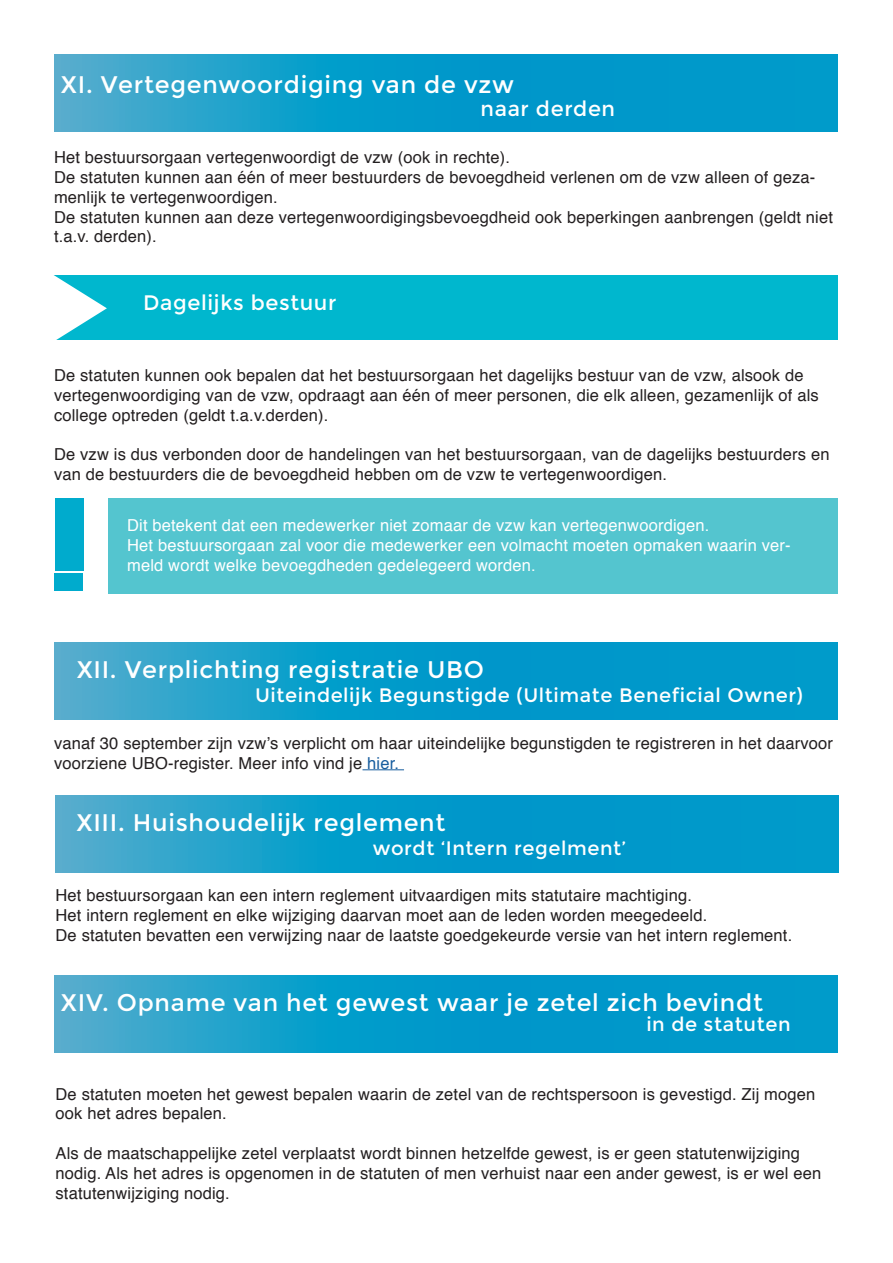
<style>
.page{position:relative;width:893px;height:1263px;background:#fff}
.page>*{position:absolute;margin:0;border:0;box-sizing:border-box;transform-origin:0 0}
.t1{font:24px "Montserrat";letter-spacing:.03em;color:#fff}
.t2{font:21px "Montserrat";letter-spacing:.03em;color:#fff}
.t3{font:19.5px "Montserrat";letter-spacing:.03em;color:#fff}
.t4{font:16.5px/19.8px "Helvetica";letter-spacing:.01em;color:#231f20}
.t5{font:16.5px/19.8px "Helvetica";letter-spacing:.01em;color:#fff}
.s1{color:#175d9e}
</style>
<div class="page">
<div style="left:108px;top:498px;width:729px;height:96px;background:#54c5cf"></div>
<svg style="left:54px;top:643px;width:783px;height:77px;background:#0f9dca"></svg>
<svg style="left:54px;top:54px;width:783px;height:77px;background:#0f9dca"></svg>
<div style="left:53px;top:276px;width:784px;height:64px;background:#00b7ce"></div>
<svg style="left:53px;top:275px;width:54px;height:65px"></svg>
<div style="left:55px;top:498px;width:29px;height:73px;background:#00abcd"></div>
<div style="left:54px;top:573px;width:29px;height:18px;background:#00abcd"></div>
<svg style="left:56px;top:795px;width:783px;height:77px;background:#0f9dca"></svg>
<hr style="left:362px;top:769px;width:42px;height:1px;background:#175d9e">
<svg style="left:54px;top:975px;width:783px;height:77px;background:#0f9dca"></svg>
<p class="t1" style="left:61px;top:70px;width:455px">XI. Vertegenwoordiging van de vzw</p>
<p class="t2" style="left:480px;top:96px;width:136px">naar derden</p>
<p class="t4" style="left:54px;top:148px;width:458px">Het bestuursorgaan vertegenwoordigt de vzw (ook in rechte).</p>
<p class="t4" style="left:54px;top:168px;width:763px">De statuten kunnen aan één of meer bestuurders de bevoegdheid verlenen om de vzw alleen of geza&shy;menlijk te vertegenwoordigen.</p>
<p class="t4" style="left:54px;top:207px;width:780px">De statuten kunnen aan deze vertegenwoordigingsbevoegdheid ook beperkingen aanbrengen (geldt niet t.a.v. derden).</p>
<p class="t2" style="left:143px;top:290px;width:195px">Dagelijks bestuur</p>
<p class="t4" style="left:54px;top:366px;width:766px">De statuten kunnen ook bepalen dat het bestuursorgaan het dagelijks bestuur van de vzw, alsook de vertegenwoordiging van de vzw, opdraagt aan één of meer personen, die elk alleen, gezamenlijk of als college optreden (geldt t.a.v.derden).</p>
<p class="t4" style="left:54px;top:445px;width:777px">De vzw is dus verbonden door de handelingen van het bestuursorgaan, van de dagelijks bestuurders en van de bestuurders die de bevoegdheid hebben om de vzw te vertegenwoordigen.</p>
<p class="t5" style="left:127px;top:516px;width:584px">Dit betekent dat een medewerker niet zomaar de vzw kan vertegenwoordigen.</p>
<p class="t5" style="left:127px;top:536px;width:665px">Het bestuursorgaan zal voor die medewerker een volmacht moeten opmaken waarin ver&shy;meld wordt welke bevoegdheden gedelegeerd worden.</p>
<p class="t1" style="left:77px;top:656px;width:409px">XII. Verplichting registratie UBO</p>
<p class="t2" style="left:349px;top:682px;width:283px">wordt ‘ belangeloos doel’</p>
<p class="t3" style="left:255px;top:684px;width:549px">Uiteindelijk Begunstigde (Ultimate Beneficial Owner)</p>
<p class="t4" style="left:54px;top:733px;width:780px">vanaf 30 september zijn vzw’s verplicht om haar uiteindelijke begunstigden te registreren in het daarvoor voorziene UBO-register. Meer info vind je <span class="s1">hier.</span></p>
<p class="t1" style="left:77px;top:808px;width:370px">XIII. Huishoudelijk reglement</p>
<p class="t3" style="left:373px;top:837px;width:255px">wordt ‘Intern regelment’</p>
<p class="t4" style="left:56px;top:886px;width:638px">Het bestuursorgaan kan een intern reglement uitvaardigen mits statutaire machtiging.</p>
<p class="t4" style="left:56px;top:906px;width:653px">Het intern reglement en elke wijziging daarvan moet aan de leden worden meegedeeld.</p>
<p class="t4" style="left:56px;top:925px;width:738px">De statuten bevatten een verwijzing naar de laatste goedgekeurde versie van het intern reglement.</p>
<p class="t1" style="left:61px;top:988px;width:704px">XIV. Opname van het gewest waar je zetel zich bevindt</p>
<p class="t3" style="left:646px;top:1013px;width:146px">in de statuten</p>
<p class="t4" style="left:56px;top:1084px;width:761px">De statuten moeten het gewest bepalen waarin de zetel van de rechtspersoon is gevestigd. Zij mogen ook het adres bepalen.</p>
<p class="t4" style="left:56px;top:1144px;width:767px">Als de maatschappelijke zetel verplaatst wordt binnen hetzelfde gewest, is er geen statutenwijziging nodig. Als het adres is opgenomen in de statuten of men verhuist naar een ander gewest, is er wel een statutenwijziging nodig.</p>
</div>
